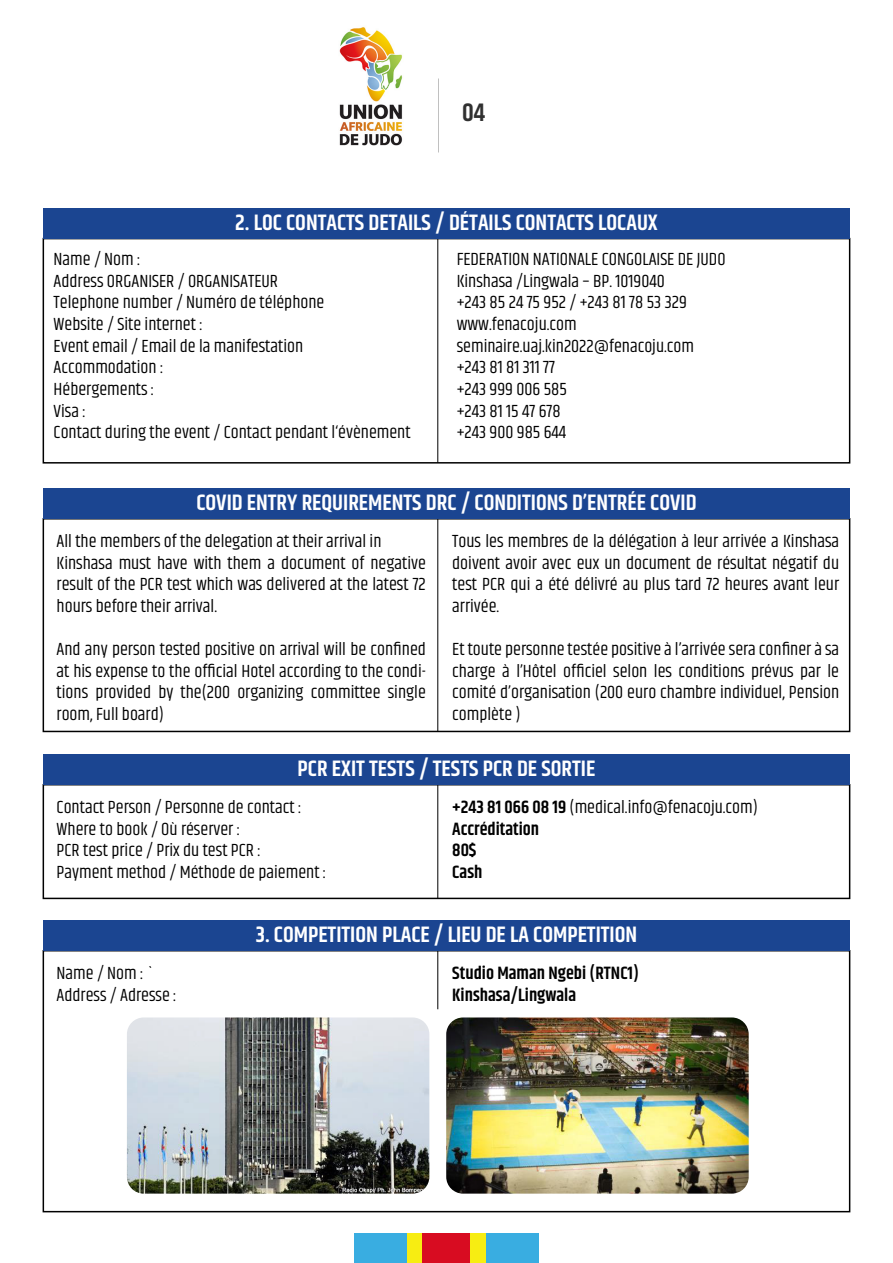
<style>
.page{position:relative;width:893px;height:1263px;background:#fff}
.page>*{position:absolute;margin:0;border:0;box-sizing:border-box;transform-origin:0 0}
.t1{font:600 25.5px "Khand";color:#303030}
.t2{font:600 22.5px "Khand";color:#fff}
.t3{font:18px/21.6px "Khand";color:#000}
.t4{font:600 18px/21.6px "Khand";color:#000}
.s1{font-weight:400}
</style>
<div class="page">
<hr style="left:437px;top:239px;width:1px;height:224px;background:#000">
<div style="left:43px;top:238px;width:807px;height:226px;border:2px solid #000"></div>
<div style="left:354px;top:1233px;width:185px;height:30px;background:#39ade1"></div>
<div style="left:407px;top:1233px;width:79px;height:30px;background:#f7ed12"></div>
<div style="left:423px;top:1233px;width:47px;height:30px;background:#d80c21"></div>
<img style="left:339px;top:27px;width:64px;height:119px">
<div style="left:43px;top:208px;width:807px;height:31px;background:#1b4591"></div>
<hr style="left:437px;top:519px;width:1px;height:212px;background:#000">
<div style="left:43px;top:518px;width:807px;height:214px;border:2px solid #000"></div>
<div style="left:43px;top:489px;width:807px;height:30px;background:#1b4591"></div>
<hr style="left:437px;top:785px;width:1px;height:113px;background:#000">
<div style="left:43px;top:784px;width:807px;height:115px;border:2px solid #000"></div>
<div style="left:43px;top:754px;width:807px;height:31px;background:#1b4591"></div>
<hr style="left:437px;top:951px;width:1px;height:58px;background:#000">
<div style="left:43px;top:950px;width:807px;height:262px;border:2px solid #000"></div>
<div style="left:43px;top:920px;width:807px;height:31px;background:#1b4591"></div>
<img style="left:127px;top:1017px;width:302px;height:176px">
<img style="left:446px;top:1017px;width:303px;height:176px">
<h1 class="t1" style="left:462px;top:95px;width:24px">04</h1>
<p class="t2" style="left:235px;top:207px;width:424px">2. LOC CONTACTS DETAILS / DÉTAILS CONTACTS LOCAUX</p>
<p class="t3" style="left:54px;top:250px;width:359px">Name / Nom :<br>Address ORGANISER / ORGANISATEUR<br>Telephone number / Numéro de téléphone<br>Website / Site internet :<br>Event email / Email de la manifestation<br>Accommodation :<br>Hébergements :<br>Visa :<br>Contact during the event / Contact pendant l‘évènement</p>
<p class="t3" style="left:457px;top:250px;width:270px">FEDERATION NATIONALE CONGOLAISE DE JUDO<br>Kinshasa /Lingwala – BP. 1019040<br>+243 85 24 75 952 / +243 81 78 53 329 www.fenacoju.com seminaire.uaj.kin2022@fenacoju.com +243 81 81 311 77<br>+243 999 006 585<br>+243 81 15 47 678<br>+243 900 985 644</p>
<p class="t2" style="left:196px;top:488px;width:502px">COVID ENTRY REQUIREMENTS DRC / CONDITIONS D’ENTRÉE COVID</p>
<p class="t3" style="left:57px;top:531px;width:371px">All the members of the delegation at their arrival in Kinshasa must have with them a document of negative result of the PCR test which was delivered at the latest 72 hours before their arrival.</p>
<p class="t3" style="left:57px;top:639px;width:371px;text-align:justify">And any person tested positive on arrival will be confined at his expense to the official Hotel according to the condi&shy;tions provided by the(200 organizing committee single room, Full board)</p>
<p class="t3" style="left:452px;top:531px;width:388px;text-align:justify">Tous les membres de la délégation à leur arrivée a Kinshasa doivent avoir avec eux un document de résultat négatif du test PCR qui a été délivré au plus tard 72 heures avant leur arrivée.</p>
<p class="t3" style="left:452px;top:639px;width:388px;text-align:justify">Et toute personne testée positive à l’arrivée sera confiner à sa charge à l’Hôtel officiel selon les conditions prévus par le comité d’organisation (200 euro chambre individuel, Pension complète )</p>
<p class="t2" style="left:298px;top:753px;width:299px">PCR EXIT TESTS / TESTS PCR DE SORTIE</p>
<p class="t3" style="left:57px;top:797px;width:271px">Contact Person / Personne de contact :<br>Where to book / Où réserver :<br>PCR test price / Prix du test PCR :<br>Payment method / Méthode de paiement :</p>
<p class="t4" style="left:452px;top:797px;width:307px">+243 81 066 08 19 <span class="s1">(medical.info@fenacoju.com)<br></span>Accréditation<br>80$<br>Cash</p>
<p class="t2" style="left:256px;top:919px;width:383px">3. COMPETITION PLACE / LIEU DE LA COMPETITION</p>
<p class="t3" style="left:57px;top:963px;width:122px">Name / Nom : `<br>Address / Adresse :</p>
<p class="t4" style="left:452px;top:963px;width:188px">Studio Maman Ngebi (RTNC1)<br>Kinshasa/Lingwala</p>
</div>
